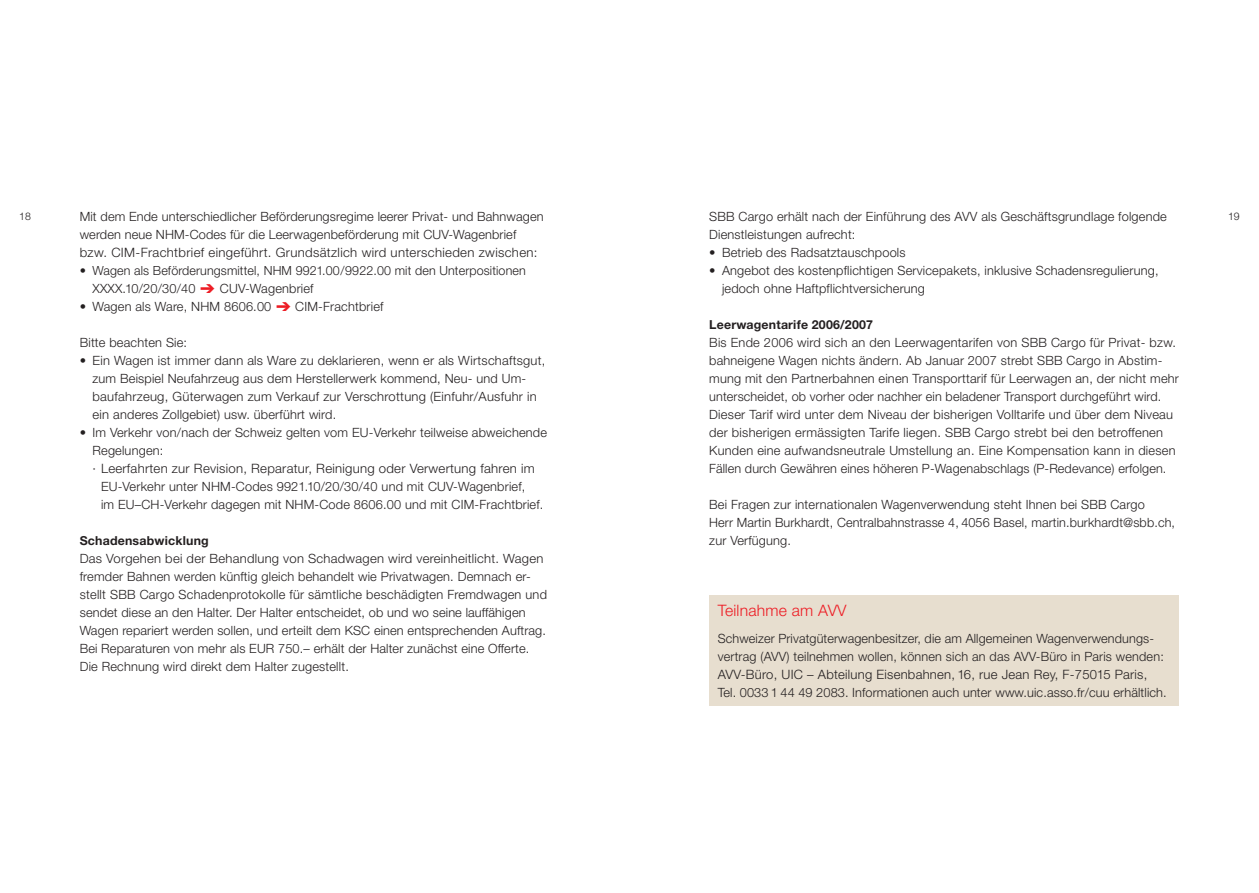
<style>
.page{position:relative;width:1259px;height:893px;background:#fff}
.page>*{position:absolute;margin:0;border:0;box-sizing:border-box;transform-origin:0 0}
.t1{font:300 15.75px "Helvetica Neue LT";letter-spacing:.015em;color:#ed1c24}
.t2{font:300 12.9px "Helvetica Neue LT";letter-spacing:.02em;color:#231f20}
.t3{font:300 12.75px/18px "Helvetica Neue LT";letter-spacing:.015em;color:#231f20}
.t4{font:300 12.6px "Helvetica Neue LT";letter-spacing:.01em;color:#231f20}
.t5{font:700 12.3px "Helvetica Neue LT";letter-spacing:.015em;color:#231f20}
.t6{font:300 10.5px "Helvetica Neue LT";color:#231f20}
.s1{font-family:"SBB Picto Normal";font-weight:400;color:#ed1c24}
.s2{font-size:12.75px}
</style>
<div class="page">
<div style="left:709px;top:595px;width:470px;height:111px;background:#e7decf"></div>
<p class="t3" style="left:709px;top:209px;width:459px">SBB Cargo erhält nach der Einführung des AVV als Geschäftsgrundlage folgende<br>Dienstleistungen aufrecht:</p>
<p class="t3" style="left:709px;top:245px;width:198px">• Betrieb des Radsatztauschpools</p>
<p class="t3" style="left:722px;top:263px;width:438px;text-indent:-13px">• Angebot des kostenpflichtigen Servicepakets, inklusive Schadensregulierung, jedoch ohne Haftpflichtversicherung</p>
<p class="t5" style="left:709px;top:320px;width:165px">Leerwagentarife 2006/2007</p>
<p class="t3" style="left:709px;top:335px;width:471px">Bis Ende 2006 wird sich an den Leerwagentarifen von SBB Cargo für Privat- bzw. bahneigene Wagen nichts ändern. Ab Januar 2007 strebt SBB Cargo in Abstim&shy;mung mit den Partnerbahnen einen Transporttarif für Leerwagen an, der nicht mehr unterscheidet, ob vorher oder nachher ein beladener Transport durchgeführt wird.<br>Dieser Tarif wird unter dem Niveau der bisherigen Volltarife und über dem Niveau der bisherigen ermässigten Tarife liegen. SBB Cargo strebt bei den betroffenen Kunden eine aufwandsneutrale Umstellung an. Eine Kompensation kann in diesen Fällen durch Gewähren eines höheren P-Wagenabschlags (P-Redevance) erfolgen.</p>
<p class="t3" style="left:709px;top:497px;width:467px">Bei Fragen zur internationalen Wagenverwendung steht Ihnen bei SBB Cargo<br>Herr Martin Burkhardt, Centralbahnstrasse 4, 4056 Basel, martin.burkhardt@sbb.ch, zur Verfügung.</p>
<p class="t6" style="left:19px;top:212px;width:13px">18</p>
<p class="t3" style="left:80px;top:209px;width:465px">Mit dem Ende unterschiedlicher Beförderungsregime leerer Privat- und Bahnwagen</p>
<p class="t6" style="left:1228px;top:212px;width:13px">19</p>
<p class="t3" style="left:80px;top:227px;width:438px">werden neue NHM-Codes für die Leerwagenbeförderung mit CUV-Wagenbrief</p>
<p class="t2" style="left:80px;top:248px;width:459px">bzw. CIM-Frachtbrief eingeführt. Grundsätzlich wird unterschieden zwischen:</p>
<p class="t4" style="left:80px;top:266px;width:447px">• Wagen als Beförderungsmittel, NHM 9921.00/9922.00 mit den Unterpositionen</p>
<p class="t3" style="left:92px;top:281px;width:223px">XXXX.10/20/30/40 <span class="s1">ì</span> CUV-Wagenbrief</p>
<p class="t3" style="left:80px;top:299px;width:305px">• Wagen als Ware, NHM 8606.00 <span class="s1">ì</span> CIM-Frachtbrief</p>
<p class="t3" style="left:80px;top:335px;width:109px">Bitte beachten Sie:</p>
<p class="t3" style="left:92px;top:353px;width:454px;text-indent:-13px">• Ein Wagen ist immer dann als Ware zu deklarieren, wenn er als Wirtschaftsgut, zum Beispiel Neufahrzeug aus dem Herstellerwerk kommend, Neu- und Um&shy;baufahrzeug, Güterwagen zum Verkauf zur Verschrottung (Einfuhr/Ausfuhr in ein anderes Zollgebiet) usw. überführt wird.</p>
<p class="t3" style="left:92px;top:425px;width:456px;text-indent:-13px">• Im Verkehr von/nach der Schweiz gelten vom EU-Verkehr teilweise ab weichende<br>Regelungen:</p>
<p class="t2" style="left:92px;top:464px;width:444px"><span class="s2">·</span> Leerfahrten zur Revision, Reparatur, Reinigung oder Verwertung fahren im</p>
<p class="t3" style="left:101px;top:479px;width:444px">EU-Verkehr unter NHM-Codes 9921.10/20/30/40 und mit CUV-Wagenbrief,<br>im EU–CH-Verkehr dagegen mit NHM-Code 8606.00 und mit CIM-Frachtbrief.</p>
<p class="t5" style="left:80px;top:536px;width:130px">Schadensabwicklung</p>
<p class="t3" style="left:80px;top:551px;width:469px">Das Vorgehen bei der Behandlung von Schadwagen wird vereinheitlicht. Wagen fremder Bahnen werden künftig gleich behandelt wie Privatwagen. Demnach er&shy;stellt SBB Cargo Schadenprotokolle für sämtliche beschädigten Fremdwagen und sendet diese an den Halter. Der Halter entscheidet, ob und wo seine lauffähigen Wagen repariert werden sollen, und erteilt dem KSC einen entsprechenden Auftrag.<br>Bei Reparaturen von mehr als EUR 750.– erhält der Halter zunächst eine Offerte.<br>Die Rechnung wird direkt dem Halter zugestellt.</p>
<p class="t1" style="left:718px;top:605px;width:130px">Teilnahme am AVV</p>
<p class="t3" style="left:718px;top:631px;width:447px">Schweizer Privatgüterwagenbesitzer, die am Allgemeinen Wagenverwendungs&shy;vertrag (AVV) teilnehmen wollen, können sich an das AVV-Büro in Paris wenden:</p>
<p class="t2" style="left:718px;top:670px;width:431px">AVV-Büro, UIC – Abteilung Eisenbahnen, 16, rue Jean Rey, F-75015 Paris,</p>
<p class="t3" style="left:718px;top:685px;width:450px">Tel. 0033 1 44 49 2083. Informationen auch unter www.uic.asso.fr/cuu erhältlich.</p>
</div>
